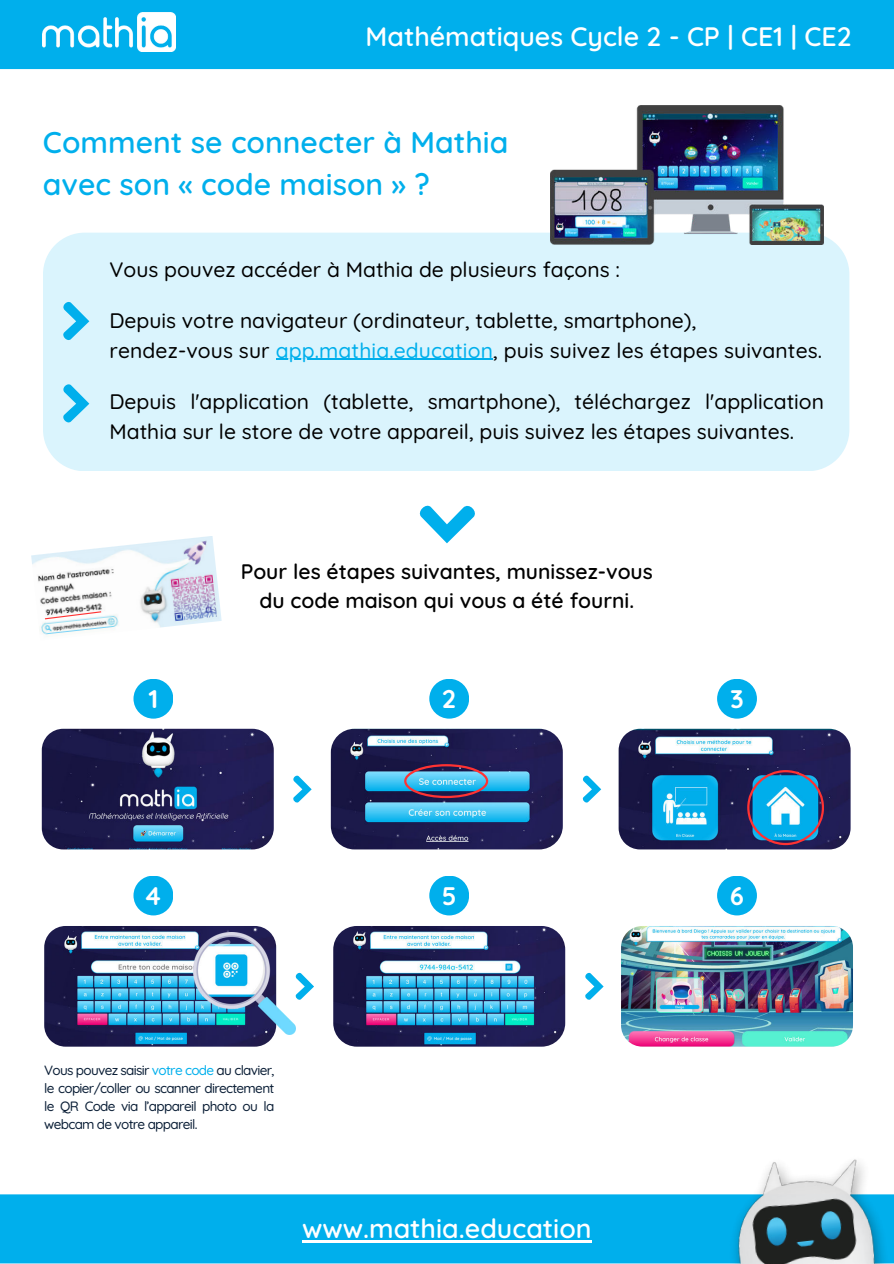
<style>
.page{position:relative;width:894px;height:1264px;background:#fff}
.page>*{position:absolute;margin:0;border:0;box-sizing:border-box;transform-origin:0 0}
.t1{font:600 30px/41.7px "Quicksand";color:#00afec}
.t2{font:600 26.7px "Quicksand";color:#fff}
.t3{font:700 25.65px "Quicksand";color:#fff}
.t4{font:500 21px/29.2px "Quicksand";color:#000}
.t5{font:600 21px/29.2px "Quicksand";color:#000;text-align:center}
.t6{font:500 13.5px/18px "Quicksand";letter-spacing:-.05em;color:#0a1e36;text-align:justify}
.s1{color:#00afec}
</style>
<div class="page">
<div style="left:0;top:0;width:893px;height:69px;background:#00afec"></div>
<img style="left:44px;top:926px;width:231px;height:120px">
<img style="left:621px;top:926px;width:231px;height:120px">
<div style="left:133px;top:875px;width:40px;height:40px;background:#00afec;border-radius:50%"></div>
<img style="left:333px;top:926px;width:232px;height:120px;border-radius:24px">
<div style="left:429px;top:875px;width:40px;height:40px;background:#00afec;border-radius:50%"></div>
<div style="left:716px;top:875px;width:40px;height:40px;background:#00afec;border-radius:50%"></div>
<svg style="left:295px;top:972px;width:19px;height:28px"></svg>
<svg style="left:585px;top:972px;width:18px;height:28px"></svg>
<img style="left:42px;top:728px;width:232px;height:121px">
<img style="left:618px;top:728px;width:232px;height:121px">
<div style="left:133px;top:678px;width:40px;height:40px;background:#00afec;border-radius:50%"></div>
<img style="left:331px;top:728px;width:231px;height:121px;border-radius:24px">
<div style="left:429px;top:678px;width:40px;height:40px;background:#00afec;border-radius:50%"></div>
<div style="left:716px;top:678px;width:40px;height:40px;background:#00afec;border-radius:50%"></div>
<svg style="left:293px;top:775px;width:18px;height:28px"></svg>
<svg style="left:582px;top:775px;width:19px;height:28px"></svg>
<img style="left:43px;top:12px;width:133px;height:40px">
<div style="left:43px;top:233px;width:806px;height:238px;background:#daf4fd"></div>
<svg style="left:60px;top:299px;width:29px;height:43px"></svg>
<svg style="left:60px;top:382px;width:29px;height:42px"></svg>
<img style="left:550px;top:106px;width:273px;height:138px">
<div style="left:0;top:1194px;width:707px;height:69px;background:#00afec"></div>
<img style="left:707px;top:1159px;width:186px;height:104px">
<svg style="left:419px;top:505px;width:56px;height:38px"></svg>
<svg style="left:404px;top:764px;width:84px;height:34px;background:#587ba1"></svg>
<svg style="left:747px;top:770px;width:76px;height:75px;background:#418fbc"></svg>
<img style="left:31px;top:536px;width:190px;height:99px">
<svg style="left:44px;top:610px;width:58px;height:10px"></svg>
<img style="left:193px;top:932px;width:102px;height:102px">
<hr style="left:276px;top:359px;width:83px;height:1px;background:#00afec">
<hr style="left:359px;top:359px;width:134px;height:1px;background:#00afec">
<hr style="left:302px;top:1239px;width:289px;height:3px;background:#fff">
<p class="t2" style="left:365px;top:16px;width:487px">Mathématiques Cycle 2 - CP | CE1 | CE2</p>
<h1 class="t1" style="left:43px;top:119px;width:466px">Comment se connecter à Mathia avec son « code maison » ?</h1>
<p class="t4" style="left:109px;top:252px;width:512px">Vous pouvez accéder à Mathia de plusieurs façons :</p>
<p class="t4" style="left:109px;top:304px;width:714px">Depuis votre navigateur (ordinateur, tablette, smartphone), rendez-vous sur <span class="s1">app.mathia.education</span>, puis suivez les étapes suivantes.</p>
<p class="t4" style="left:109px;top:385px;width:715px">Depuis l'application (tablette, smartphone), téléchargez l'application<br>Mathia sur le store de votre appareil, puis suivez les étapes suivantes.</p>
<p class="t5" style="left:241px;top:555px;width:413px">Pour les étapes suivantes, munissez-vous du code maison qui vous a été fourni.</p>
<p class="t3" style="left:148px;top:678px;width:11px">1</p>
<p class="t3" style="left:442px;top:678px;width:16px">2</p>
<p class="t3" style="left:730px;top:678px;width:15px">3</p>
<p class="t3" style="left:146px;top:875px;width:17px">4</p>
<p class="t3" style="left:441px;top:875px;width:16px">5</p>
<p class="t3" style="left:729px;top:875px;width:16px">6</p>
<p class="t6" style="left:44px;top:1060px;width:232px">Vous pouvez saisir <span class="s1">votre code</span> au clavier, le copier/coller ou scanner directement le QR Code via l’appareil photo ou la webcam de votre appareil.</p>
<p class="t2" style="left:302px;top:1207px;width:291px">www.mathia.education</p>
</div>
